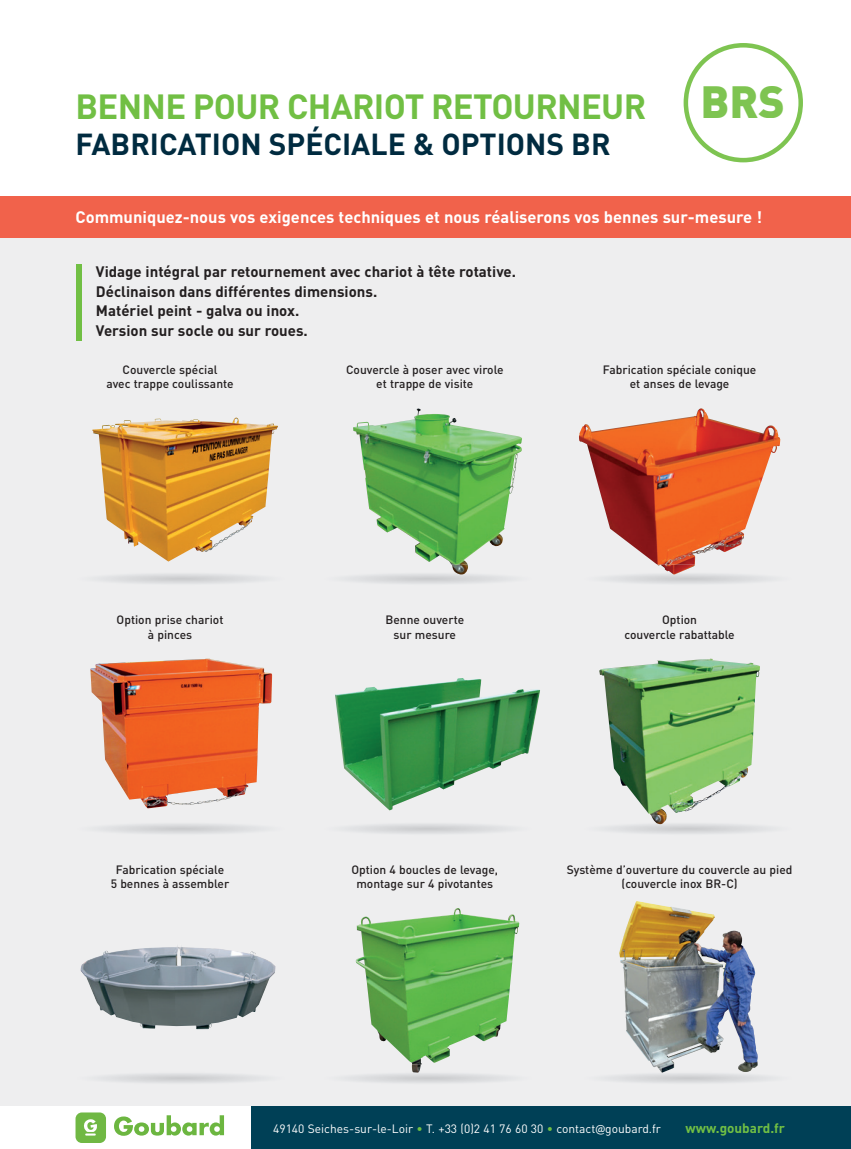
<style>
.page{position:relative;width:851px;height:1149px;background:#fff}
.page>*{position:absolute;margin:0;border:0;box-sizing:border-box;transform-origin:0 0}
.t1{font:700 34.5px "DIN";color:#71bf44}
.t2{font:700 30px "DIN";color:#002b40}
.t3{font:700 16.5px "DIN";color:#fff}
.t4{font:700 15px/19.5px "DIN";color:#231f20}
.t5{font:700 13.5px "DIN";color:#71bf44}
.t6{font:500 12px/14.4px "DIN";color:#231f20;text-align:center}
.t7{font:12px "DIN";color:#fff}
.s1{font-weight:900;font-size:44.55px;color:#7ec451}
.s2{color:#71bf44}
.s3{font-family:"Lato"}
</style>
<div class="page">
<div style="left:0;top:196px;width:850px;height:952px;background:#eeeeef"></div>
<div style="left:0;top:196px;width:850px;height:42px;background:#f1624b"></div>
<div style="left:76px;top:264px;width:6px;height:76px;background:#71bf44"></div>
<svg style="left:683px;top:43px;width:119px;height:119px"></svg>
<img style="left:92px;top:417px;width:186px;height:144px">
<img style="left:353px;top:408px;width:169px;height:156px">
<img style="left:579px;top:408px;width:201px;height:156px">
<img style="left:451px;top:564px;width:17px;height:10px">
<img style="left:657px;top:564px;width:37px;height:10px">
<img style="left:90px;top:658px;width:182px;height:150px">
<img style="left:335px;top:678px;width:205px;height:132px">
<img style="left:599px;top:658px;width:160px;height:156px">
<img style="left:608px;top:814px;width:160px;height:20px">
<img style="left:650px;top:814px;width:16px;height:9px">
<img style="left:80px;top:946px;width:195px;height:82px">
<img style="left:356px;top:908px;width:163px;height:155px">
<svg style="left:412px;top:1063px;width:9px;height:9px"></svg>
<img style="left:619px;top:901px;width:138px;height:171px">
<div style="left:0;top:1106px;width:251px;height:42px;background:#fff"></div>
<div style="left:251px;top:1106px;width:599px;height:42px;background:#004056"></div>
<div style="left:75px;top:1112px;width:31px;height:30px;background:#70b844;border-radius:6px"></div>
<svg style="left:114px;top:1115px;width:110px;height:20px"></svg>
<svg style="left:84px;top:1119px;width:13px;height:16px"></svg>
<h1 class="t1" style="left:75px;top:84px;width:710px">BENNE POUR CHARIOT RETOURNEUR <span class="s1">BRS</span></h1>
<h2 class="t2" style="left:75px;top:124px;width:536px">FABRICATION SPÉCIALE &amp; OPTIONS BR</h2>
<h3 class="t3" style="left:75px;top:206px;width:688px">Communiquez-nous vos exigences techniques et nous réaliserons vos bennes sur-mesure !</h3>
<p class="t4" style="left:96px;top:261px;width:421px">Vidage intégral par retournement avec chariot à tête rotative.<br>Déclinaison dans différentes dimensions.<br>Matériel peint - galva ou inox.<br>Version sur socle ou sur roues.</p>
<p class="t6" style="left:106px;top:362px;width:129px">Couvercle spécial<br>avec trappe coulissante</p>
<p class="t6" style="left:346px;top:362px;width:159px">Couvercle à poser avec virole et trappe de visite</p>
<p class="t6" style="left:603px;top:362px;width:155px">Fabrication spéciale conique et anses de levage</p>
<p class="t6" style="left:117px;top:612px;width:108px">Option prise chariot à pinces</p>
<p class="t6" style="left:385px;top:612px;width:80px">Benne ouverte sur mesure</p>
<p class="t6" style="left:624px;top:612px;width:112px">Option<br>couvercle rabattable</p>
<p class="t6" style="left:111px;top:861px;width:120px">Fabrication spéciale<br>5 bennes à assembler</p>
<p class="t6" style="left:351px;top:861px;width:148px">Option 4 boucles de levage, montage sur 4 pivotantes</p>
<p class="t6" style="left:566px;top:861px;width:227px">Système d’ouverture du couvercle au pied (couvercle inox BR-C)</p>
<p class="t7" style="left:273px;top:1120px;width:389px">49140 Seiches-sur-le-Loir <span class="s2">•</span> T. +33 (0)2 41 76 60 30 <span class="s2">•</span> contact<span class="s3">@</span>goubard.fr</p>
<p class="t5" style="left:685px;top:1119px;width:101px">www.goubard.fr</p>
</div>
